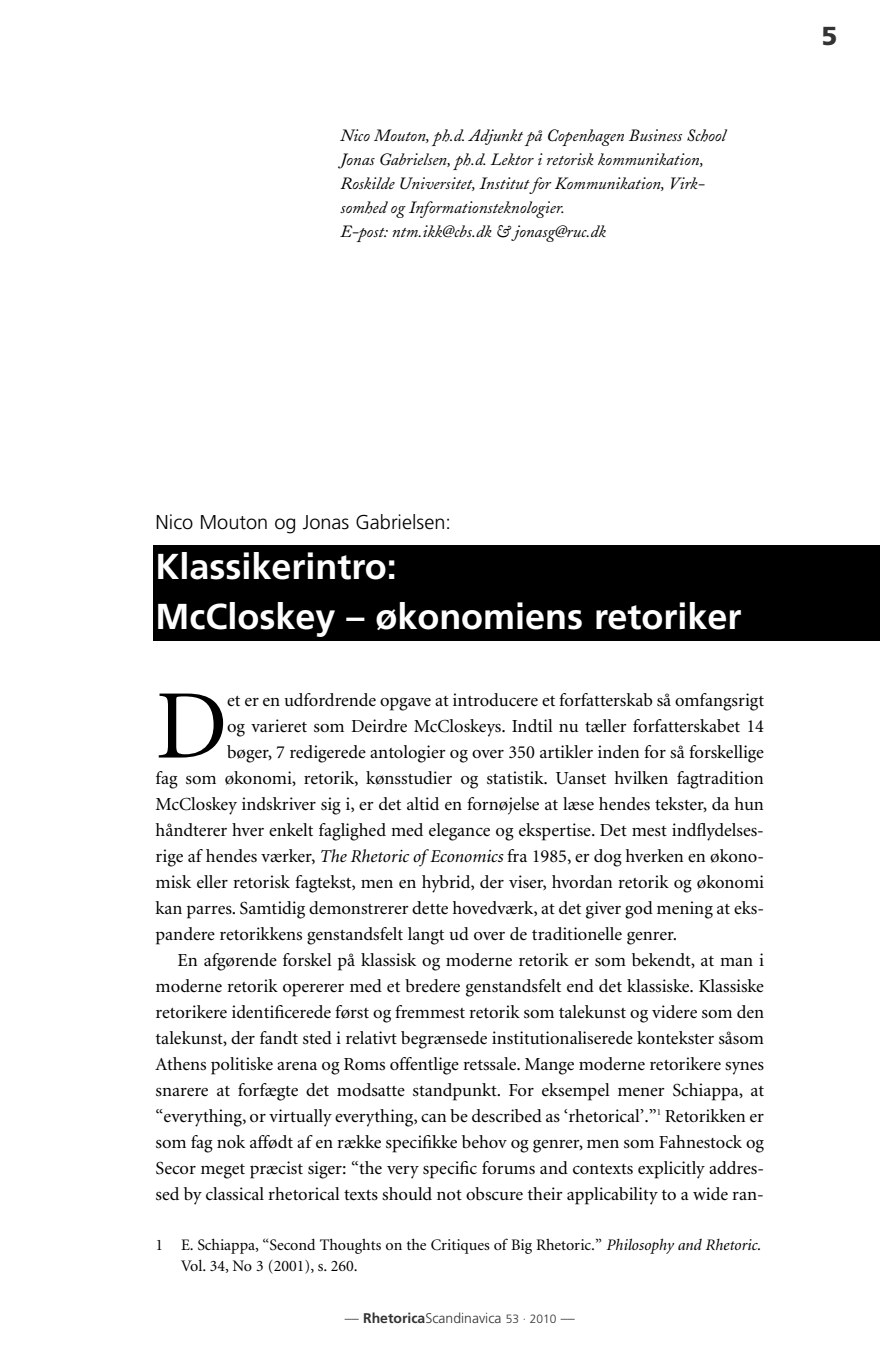
<style>
.page{position:relative;width:880px;height:1362px;background:#fff}
.page>*{position:absolute;margin:0;border:0;box-sizing:border-box;transform-origin:0 0}
.t1{font:98.4px "Minion";color:#000}
.t2{font:700 36px/50px "Frutiger";color:#fff}
.t3{font:900 26px "Frutiger";color:#333}
.t4{font:300 20px "Frutiger";color:#000}
.t5{font:18.4px "Minion";color:#000}
.t6{font:italic 17px/24px "Adobe Caslon";color:#000}
.t7{font:16px/21px "Minion";color:#000}
.t8{font:300 14px "Frutiger";color:#333}
.s1{font-style:italic;font-size:18px}
.s2{font-style:italic}
.s3{font-weight:700}
.s4{font-size:12px}
</style>
<div class="page">
<div style="left:154px;top:545px;width:726px;height:96px;background:#000"></div>
<p class="t6" style="left:340px;top:126px;width:387px">Nico Mouton, ph.d. Adjunkt på Copenhagen Business School Jonas Gabrielsen, ph.d. Lektor i retorisk kommunikation, Roskilde Universitet, Institut for Kommunikation, Virk&shy;somhed og Informationsteknologier.<br>E-post: ntm.ikk@cbs.dk &amp; jonasg@ruc.dk</p>
<h3 class="t3" style="left:821px;top:25px;width:17px">5</h3>
<p class="t4" style="left:156px;top:514px;width:297px">Nico Mouton og Jonas Gabrielsen:</p>
<h2 class="t2" style="left:156px;top:544px;width:587px">Klassikerintro:<br>McCloskey – økonomiens retoriker</h2>
<h1 class="t1" style="left:156px;top:687px;width:73px">D</h1>
<p class="t5" style="left:227px;top:692px;width:538px">et er en udfordrende opgave at introducere et forfatterskab så omfangsrigt</p>
<p class="t5" style="left:227px;top:718px;width:538px">og varieret som Deirdre McCloskeys. Indtil nu tæller forfatterskabet 14</p>
<p class="t5" style="left:227px;top:744px;width:538px">bøger, 7 redigerede antologier og over 350 artikler inden for så forskellige</p>
<p class="t5" style="left:156px;top:770px;width:610px">fag som økonomi, retorik, kønsstudier og statistik. Uanset hvilken fagtradition</p>
<p class="t5" style="left:156px;top:796px;width:610px">McCloskey indskriver sig i, er det altid en fornøjelse at læse hendes tekster, da hun</p>
<p class="t5" style="left:156px;top:822px;width:610px">håndterer hver enkelt faglighed med elegance og ekspertise. Det mest indflydelses-</p>
<p class="t5" style="left:156px;top:848px;width:610px">rige af hendes værker, <span class="s1">The Rhetoric of Economics</span> fra 1985, er dog hverken en økono-</p>
<p class="t5" style="left:156px;top:874px;width:610px">misk eller retorisk fagtekst, men en hybrid, der viser, hvordan retorik og økonomi</p>
<p class="t5" style="left:156px;top:900px;width:610px">kan parres. Samtidig demonstrerer dette hovedværk, at det giver god mening at eks-</p>
<p class="t5" style="left:156px;top:926px;width:523px">pandere retorikkens genstandsfelt langt ud over de traditionelle genrer.</p>
<p class="t5" style="left:178px;top:952px;width:588px">En afgørende forskel på klassisk og moderne retorik er som bekendt, at man i</p>
<p class="t5" style="left:156px;top:978px;width:610px">moderne retorik opererer med et bredere genstandsfelt end det klassiske. Klassiske</p>
<p class="t5" style="left:156px;top:1004px;width:610px">retorikere identificerede først og fremmest retorik som talekunst og videre som den</p>
<p class="t5" style="left:156px;top:1030px;width:610px">talekunst, der fandt sted i relativt begrænsede institutionaliserede kontekster såsom</p>
<p class="t5" style="left:156px;top:1056px;width:610px">Athens politiske arena og Roms offentlige retssale. Mange moderne retorikere synes</p>
<p class="t5" style="left:156px;top:1082px;width:610px">snarere at forfægte det modsatte standpunkt. For eksempel mener Schiappa, at</p>
<p class="t5" style="left:156px;top:1108px;width:610px">“everything, or virtually everything, can be described as ‘rhetorical’.”<sup>1</sup> Retorikken er</p>
<p class="t5" style="left:156px;top:1134px;width:610px">som fag nok affødt af en række specifikke behov og genrer, men som Fahnestock og</p>
<p class="t5" style="left:156px;top:1160px;width:610px">Secor meget præcist siger: “the very specific forums and contexts explicitly addres-</p>
<p class="t5" style="left:156px;top:1186px;width:610px">sed by classical rhetorical texts should not obscure their applicability to a wide ran-</p>
<p class="t7" style="left:181px;top:1235px;width:581px;text-indent:-26px">1 E. Schiappa, “Second Thoughts on the Critiques of Big Rhetoric.” <span class="s2">Philosophy and Rhetoric</span>.<br>Vol. 34, No 3 (2001), s. 260.</p>
<p class="t8" style="left:345px;top:1312px;width:231px">–– <span class="s3">Rhetorica</span>Scandinavica <span class="s4">53 · 2010</span> ––</p>
</div>
